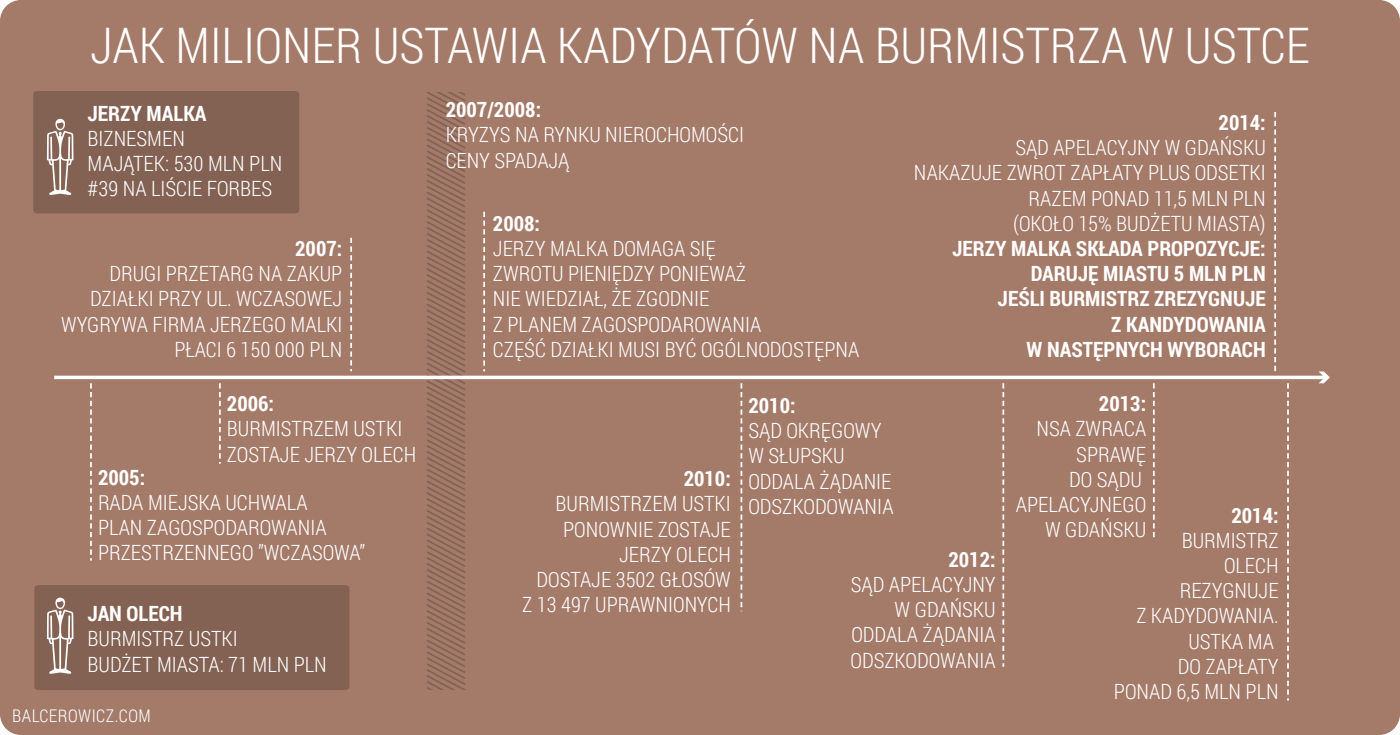
<style>
.page{position:relative;width:1400px;height:735px;background:#a47a69}
.page>*{position:absolute;margin:0;border:0;box-sizing:border-box;transform-origin:0 0}
.t1{font:300 49px "Roboto Condensed";color:#fff}
.t2{font:300 21px/25.2px "Roboto Condensed";color:#fff}
.t3{font:700 21px/25.2px "Roboto Condensed";color:#fff;text-align:right}
.t4{font:300 17.5px "Roboto Condensed";letter-spacing:.025em;color:#fff}
</style>
<div class="page">
<svg style="left:425px;top:93px;width:42px;height:597px"></svg>
<div style="left:33px;top:91px;width:266px;height:123px;background:#836253;border-radius:4px"></div>
<hr style="left:54px;top:376px;width:1272px;height:3px;background:#fff">
<svg style="left:1318px;top:371px;width:12px;height:12px"></svg>
<svg style="left:47px;top:119px;width:26px;height:76px"></svg>
<div style="left:34px;top:585px;width:315px;height:105px;background:#836253"></div>
<svg style="left:90px;top:383px;width:2px;height:178px"></svg>
<svg style="left:741px;top:383px;width:1px;height:228px"></svg>
<svg style="left:1002px;top:383px;width:2px;height:284px"></svg>
<svg style="left:1153px;top:383px;width:2px;height:155px"></svg>
<svg style="left:1274px;top:112px;width:2px;height:259px"></svg>
<svg style="left:1287px;top:383px;width:2px;height:318px"></svg>
<svg style="left:350px;top:238px;width:2px;height:133px"></svg>
<svg style="left:483px;top:212px;width:2px;height:159px"></svg>
<svg style="left:219px;top:383px;width:2px;height:81px"></svg>
<h1 class="t1" style="left:90px;top:12px;width:1221px">JAK MILIONER USTAWIA KADYDATÓW NA BURMISTRZA W USTCE</h1>
<p class="t3" style="left:88px;top:100px;width:121px">JERZY MALKA</p>
<p class="t2" style="left:88px;top:125px;width:196px">BIZNESMEN<br>MAJĄTEK: 530 MLN PLN #39 NA LIŚCIE FORBES</p>
<p class="t3" style="left:295px;top:235px;width:49px">2007:</p>
<p class="t2" style="left:61px;top:261px;width:283px;text-align:right">DRUGI PRZETARG NA ZAKUP<br>DZIAŁKI PRZY UL. WCZASOWEJ<br>WYGRYWA FIRMA JERZEGO MALKI<br>PŁACI 6 150 000 PLN</p>
<p class="t3" style="left:227px;top:390px;width:49px">2006:</p>
<p class="t2" style="left:227px;top:416px;width:191px">BURMISTRZEM USTKI<br>ZOSTAJE JERZY OLECH</p>
<p class="t3" style="left:98px;top:464px;width:49px">2005:</p>
<p class="t2" style="left:98px;top:489px;width:269px">RADA MIEJSKA UCHWALA<br>PLAN ZAGOSPODAROWANIA<br>PRZESTRZENNEGO ”WCZASOWA”</p>
<p class="t3" style="left:88px;top:600px;width:97px">JAN OLECH</p>
<p class="t2" style="left:88px;top:626px;width:241px">BURMISTRZ USTKI<br>BUDŻET MIASTA: 71 MLN PLN</p>
<p class="t4" style="left:12px;top:703px;width:140px">BALCEROWICZ.COM</p>
<p class="t3" style="left:446px;top:96px;width:97px">2007/2008:</p>
<p class="t2" style="left:446px;top:122px;width:300px">KRYZYS NA RYNKU NIEROCHOMOŚCI<br>CENY SPADAJĄ</p>
<p class="t3" style="left:493px;top:210px;width:49px">2008:</p>
<p class="t2" style="left:493px;top:235px;width:368px">JERZY MALKA DOMAGA SIĘ<br>ZWROTU PIENIĘDZY PONIEWAŻ<br>NIE WIEDZIAŁ, ŻE ZGODNIE<br>Z PLANEM ZAGOSPODAROWANIA<br>CZĘŚĆ DZIAŁKI MUSI BYĆ OGÓLNODOSTĘPNA</p>
<p class="t3" style="left:1219px;top:109px;width:49px">2014:</p>
<p class="t2" style="left:914px;top:135px;width:353px;text-align:right">SĄD APELACYJNY W GDAŃSKU<br>NAKAZUJE ZWROT ZAPŁATY PLUS ODSETKI<br>RAZEM PONAD 11,5 MLN PLN<br>(OKOŁO 15% BUDŻETU MIASTA)</p>
<p class="t3" style="left:952px;top:235px;width:315px">JERZY MALKA SKŁADA PROPOZYCJE:<br>DARUJĘ MIASTU 5 MLN PLN<br>JEŚLI BURMISTRZ ZREZYGNUJE<br>Z KANDYDOWANIA<br>W NASTĘPNYCH WYBORACH</p>
<p class="t3" style="left:684px;top:465px;width:49px">2010:</p>
<p class="t2" style="left:522px;top:491px;width:210px;text-align:right">BURMISTRZEM USTKI<br>PONOWNIE ZOSTAJE<br>JERZY OLECH<br>DOSTAJE 3502 GŁOSÓW<br>Z 13 497 UPRAWNIONYCH</p>
<p class="t3" style="left:748px;top:392px;width:49px">2010:</p>
<p class="t2" style="left:748px;top:417px;width:147px">SĄD OKRĘGOWY<br>W SŁUPSKU<br>ODDALA ŻĄDANIE<br>ODSZKODOWANIA</p>
<p class="t3" style="left:948px;top:546px;width:49px">2012:</p>
<p class="t2" style="left:851px;top:571px;width:147px;text-align:right">SĄD APELACYJNY<br>W GDAŃSKU<br>ODDALA ŻĄDANIA<br>ODSZKODOWANIA</p>
<p class="t3" style="left:1099px;top:390px;width:49px">2013:</p>
<p class="t2" style="left:1016px;top:416px;width:132px;text-align:right">NSA ZWRACA<br>SPRAWĘ<br>DO SĄDU<br>APELACYJNEGO<br>W GDAŃSKU</p>
<p class="t3" style="left:1231px;top:502px;width:49px">2014:</p>
<p class="t2" style="left:1114px;top:527px;width:166px;text-align:right">BURMISTRZ<br>OLECH<br>REZYGNUJE<br>Z KADYDOWANIA.<br>USTKA MA<br>DO ZAPŁATY<br>PONAD 6,5 MLN PLN</p>
</div>
